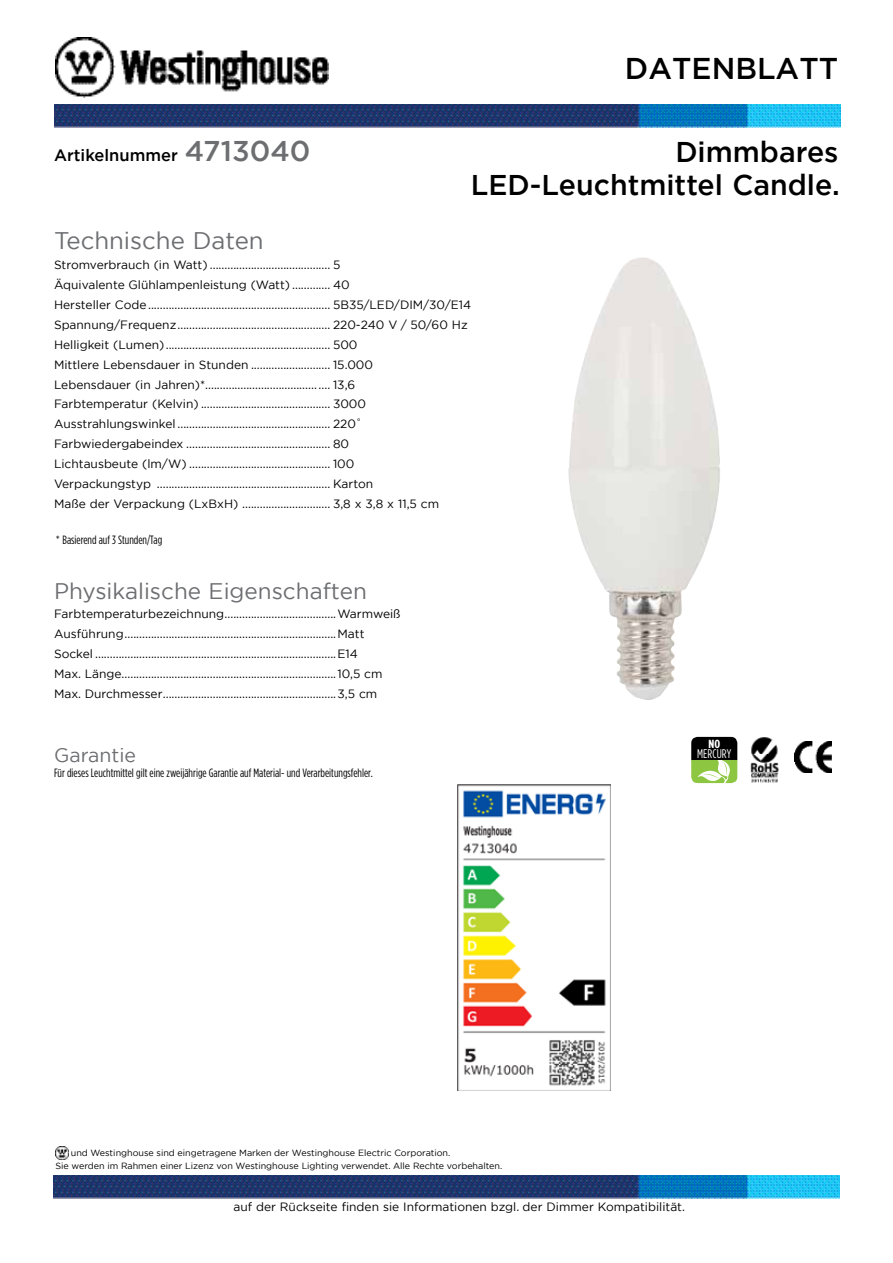
<style>
.page{position:relative;width:893px;height:1263px;background:#fff}
.page>*{position:absolute;margin:0;border:0;box-sizing:border-box;transform-origin:0 0}
.t1{font:500 30px "Gotham";color:#000}
.t2{font:500 28.5px/33px "Gotham";color:#000;text-align:right}
.t3{font:24px "Gotham";color:#6d6e71}
.t4{font:22.5px "Gotham";color:#6d6e71}
.t5{font:19.5px "Gotham";color:#6d6e71}
.t6{font:500 16.5px "Gotham";color:#000}
.t7{font:12.6px "Gotham Condensed";letter-spacing:.01em;color:#fff}
.t8{font:12px/19.8px "Gotham";color:#000}
.t9{font:12px "Gotham Condensed";color:#000}
.t10{font:700 11.85px "Gotham Condensed";color:#fff;scale:1.16 1}
.t11{font:9px/13.5px "Gotham";color:#000}
.s1{font-size:28.5px;color:#6d6e71}
</style>
<div class="page">
<img style="left:55px;top:37px;width:273px;height:60px">
<img style="left:54px;top:104px;width:786px;height:24px">
<img style="left:53px;top:1175px;width:786px;height:24px">
<img style="left:750px;top:737px;width:29px;height:46px">
<img style="left:794px;top:741px;width:37px;height:31px">
<svg style="left:56px;top:1146px;width:13px;height:13px"></svg>
<img style="left:568px;top:257px;width:152px;height:443px">
<img style="left:458px;top:785px;width:153px;height:306px">
<svg style="left:691px;top:737px;width:46px;height:46px;background:#596d3e"></svg>
<h3 class="t6" style="left:54px;top:144px;width:258px">Artikelnummer <span class="s1">4713040</span></h3>
<h1 class="t1" style="left:625px;top:49px;width:215px">DATENBLATT</h1>
<h2 class="t2" style="left:471px;top:135px;width:370px">Dimmbares<br>LED-Leuchtmittel Candle.</h2>
<h3 class="t3" style="left:54px;top:226px;width:211px">Technische Daten</h3>
<p class="t8" style="left:54px;top:255px;width:419px">Stromverbrauch (in Watt) ......................................... 5<br>Äquivalente Glühlampenleistung (Watt) ............. 40<br>Hersteller Code.............................................................. 5B35/LED/DIM/30/E14<br>Spannung/Frequenz.................................................... 220-240 V / 50/60 Hz Helligkeit (Lumen)........................................................ 500<br>Mittlere Lebensdauer in Stunden ........................... 15.000<br>Lebensdauer (in Jahren)*...................................... .... 13,6<br>Farbtemperatur (Kelvin) ............................................ 3000<br>Ausstrahlungswinkel .................................................... 220˚ Farbwiedergabeindex ................................................. 80<br>Lichtausbeute (lm/W) ................................................ 100<br>Verpackungstyp ........................................................... Karton<br>Maße der Verpackung (LxBxH) .............................. 3,8 x 3,8 x 11,5 cm</p>
<p class="t9" style="left:56px;top:532px;width:108px">* Basierend auf 3 Stunden/Tag</p>
<h3 class="t4" style="left:54px;top:576px;width:314px">Physikalische Eigenschaften</h3>
<p class="t8" style="left:54px;top:604px;width:348px">Farbtemperaturbezeichnung......................................Warmweiß Ausführung........................................................................Matt Sockel ..................................................................................E14<br>Max. Länge.........................................................................10,5 cm Max. Durchmesser...........................................................3,5 cm</p>
<h3 class="t5" style="left:54px;top:743px;width:84px">Garantie</h3>
<p class="t9" style="left:54px;top:766px;width:320px">Für dieses Leuchtmittel gilt eine zweijährige Garantie auf Material- und Verarbeitungsfehler.</p>
<p class="t10" style="left:708px;top:736px;width:12px">NO</p>
<p class="t7" style="left:697px;top:746px;width:36px">MERCURY</p>
<p class="t11" style="left:56px;top:1146px;width:448px;text-indent:15px">und Westinghouse sind eingetragene Marken der Westinghouse Electric Corporation.<br>Sie werden im Rahmen einer Lizenz von Westinghouse Lighting verwendet. Alle Rechte vorbehalten.</p>
<p class="t8" style="left:233px;top:1196px;width:453px">auf der Rückseite finden sie Informationen bzgl. der Dimmer Kompatibilität.</p>
</div>
